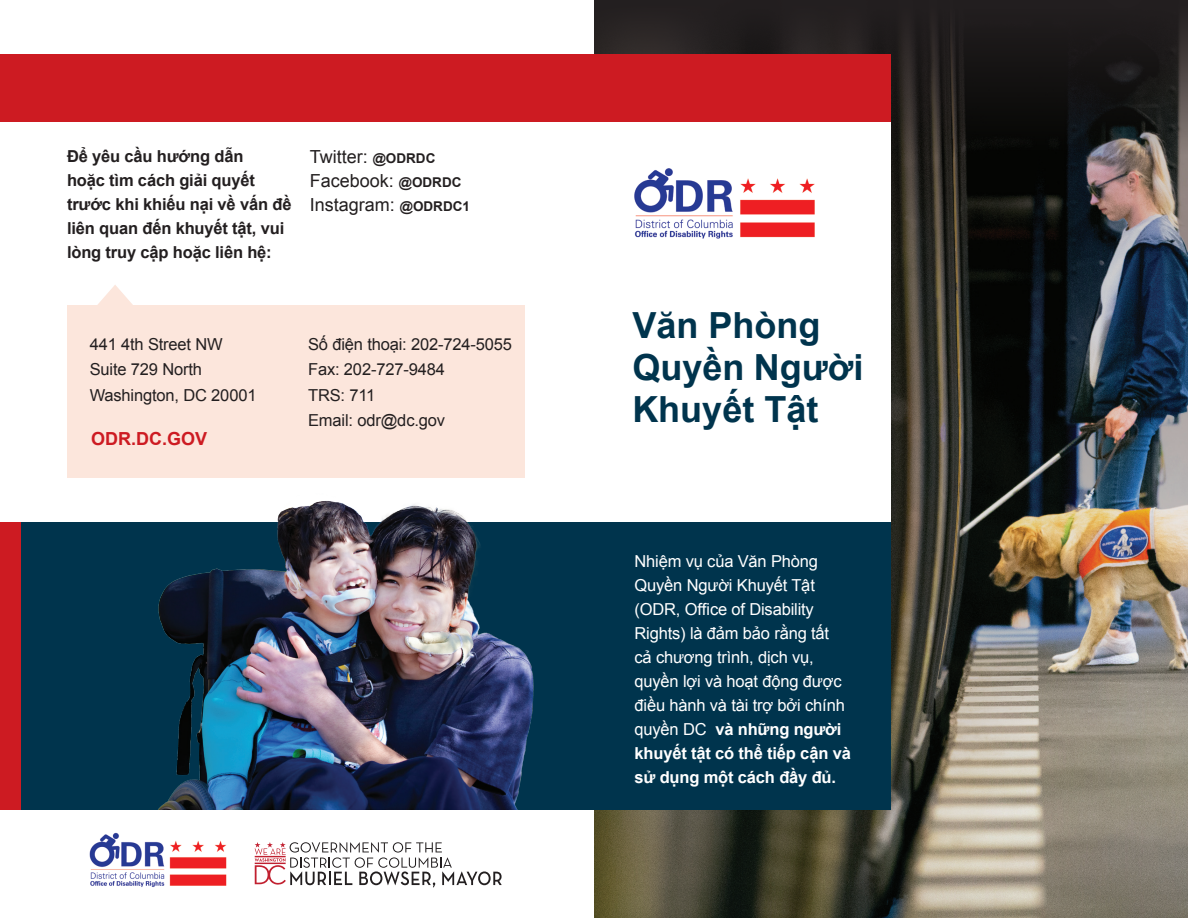
<style>
.page{position:relative;width:1188px;height:918px;background:#fff}
.page>*{position:absolute;margin:0;border:0;box-sizing:border-box;transform-origin:0 0}
.t1{font:700 36px/42px "Arial";color:#00344d}
.t2{font:18px/24px "Arial";color:#231f20}
.t3{font:700 18px "Arial";color:#cd1b22}
.t4{font:16.5px/24px "Arial";letter-spacing:-.01em;color:#fff}
.t5{font:16.5px/25.5px "Arial";letter-spacing:-.01em;color:#231f20}
.t6{font:700 16.5px/24px "Arial";letter-spacing:-.01em;color:#231f20}
.s1{font-weight:700;font-size:13.5px}
.s2{font-weight:700}
</style>
<div class="page">
<img style="left:594px;top:0;width:594px;height:918px">
<div style="left:0;top:114px;width:891px;height:426px;background:#fff"></div>
<div style="left:0;top:54px;width:891px;height:68px;background:#cd1b22"></div>
<div style="left:0;top:522px;width:891px;height:288px;background:#00344d"></div>
<div style="left:0;top:522px;width:21px;height:288px;background:#cd1b22"></div>
<svg style="left:97px;top:285px;width:36px;height:20px"></svg>
<div style="left:67px;top:305px;width:458px;height:172px;background:#fce6dc"></div>
<img style="left:634px;top:168px;width:181px;height:71px">
<img style="left:89px;top:832px;width:138px;height:55px">
<svg style="left:255px;top:842px;width:247px;height:45px"></svg>
<img style="left:158px;top:501px;width:376px;height:309px">
<p class="t6" style="left:67px;top:145px;width:226px">Để yêu cầu hướng dẫn<br>hoặc tìm cách giải quyết trước khi khiếu nại về vấn đề liên quan đến khuyết tật, vui lòng truy cập hoặc liên hệ:</p>
<p class="t2" style="left:310px;top:145px;width:162px">Twitter: <span class="s1">@ODRDC<br></span>Facebook: <span class="s1">@ODRDC<br></span>Instagram: <span class="s1">@ODRDC1</span></p>
<p class="t5" style="left:90px;top:331px;width:168px">441 4th Street NW<br>Suite 729 North<br>Washington, DC 20001</p>
<p class="t5" style="left:308px;top:331px;width:205px">Số điện thoại: 202-724-5055</p>
<p class="t5" style="left:308px;top:357px;width:138px">Fax: 202-727-9484</p>
<p class="t5" style="left:308px;top:382px;width:69px">TRS: 711</p>
<p class="t5" style="left:308px;top:408px;width:138px">Email: odr@dc.gov</p>
<p class="t3" style="left:91px;top:427px;width:118px">ODR.DC.GOV</p>
<p class="t1" style="left:632px;top:305px;width:233px">Văn Phòng<br>Quyền Người<br>Khuyết Tật</p>
<p class="t4" style="left:634px;top:550px;width:218px">Nhiệm vụ của Văn Phòng<br>Quyền Người Khuyết Tật (ODR, Office of Disability<br>Rights) là đảm bảo rằng tất<br>cả chương trình, dịch vụ, quyền lợi và hoạt động được điều hành và tài trợ bởi chính quyền DC <span class="s2">và những người khuyết tật có thể tiếp cận và sử dụng một cách đầy đủ.</span></p>
</div>
